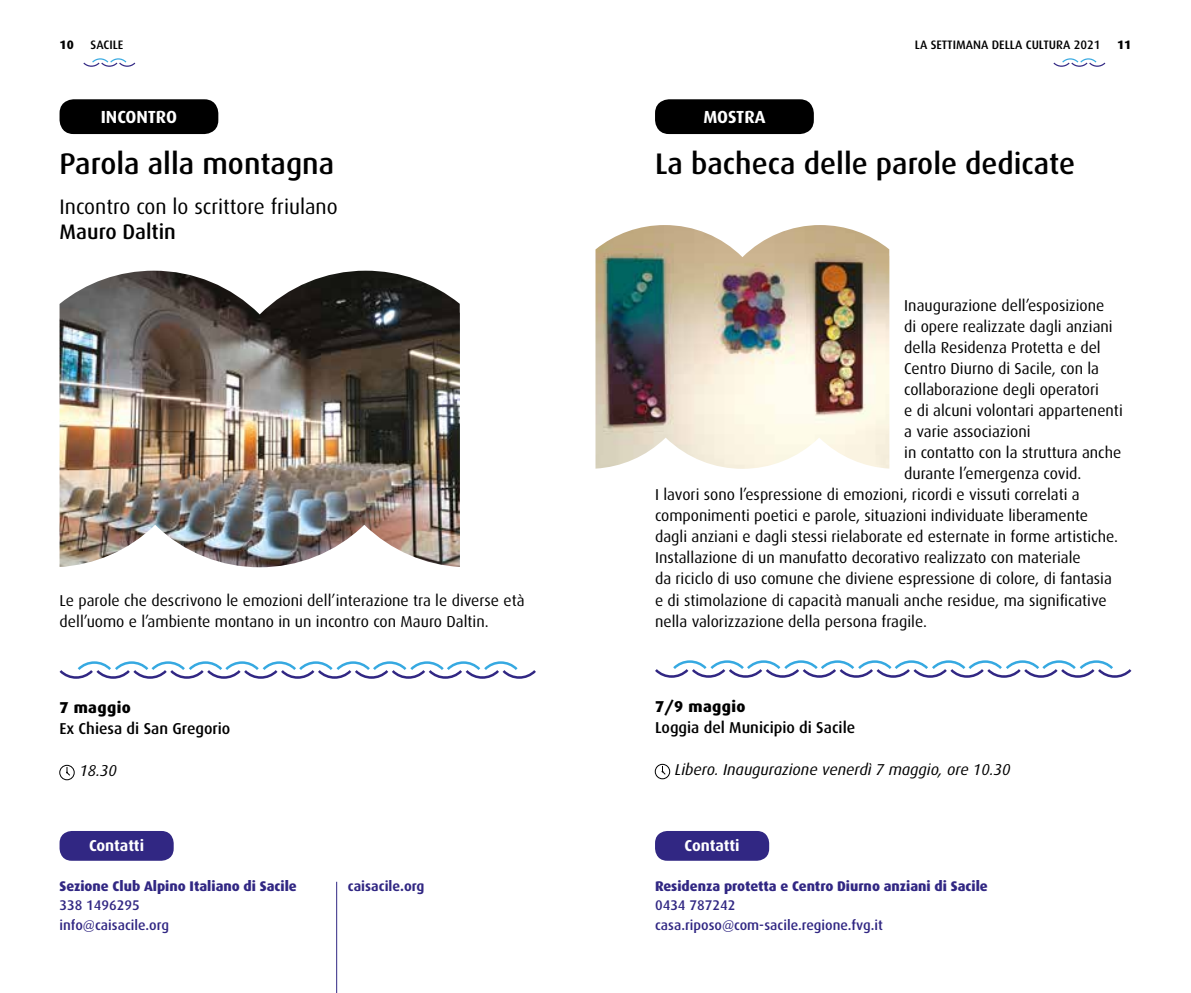
<style>
.page{position:relative;width:1191px;height:993px;background:#fff}
.page>*{position:absolute;margin:0;border:0;box-sizing:border-box;transform-origin:0 0}
.t1{font:500 29.75px "Dax";color:#000}
.t2{font:21px "Dax";color:#000}
.t3{font:500 21px "Dax";color:#000}
.t4{font:700 17.5px "Dax";color:#fff}
.t5{font:15.75px/21px "Dax";color:#000}
.t6{font:italic 15.75px "Dax";color:#000}
.t7{font:500 15.75px "Dax";color:#000}
.t8{font:700 15.75px "Dax";letter-spacing:-.005em;color:#fff}
.t9{font:800 15.75px "Dax";letter-spacing:.025em;color:#000}
.t10{font:800 14px "Dax";color:#312783}
.t11{font:500 14px/19.2px "Dax";color:#312783}
.t12{font:700 14px "Dax";color:#312783}
.t13{font:500 12.25px "Dax";color:#000}
.t14{font:800 12.25px "Dax";color:#000}
</style>
<div class="page">
<svg style="left:83px;top:58px;width:52px;height:9px"></svg>
<svg style="left:1053px;top:58px;width:52px;height:9px"></svg>
<div style="left:60px;top:99px;width:158px;height:35px;background:#000;border-radius:14px"></div>
<svg style="left:60px;top:661px;width:476px;height:17px"></svg>
<div style="left:60px;top:830px;width:114px;height:30px;background:#312783;border-radius:12px"></div>
<hr style="left:336px;top:881px;width:1px;height:111px;background:#312783">
<div style="left:60px;top:764px;width:14px;height:15px;border:1px solid #000;border-radius:50%"></div>
<svg style="left:66px;top:766px;width:4px;height:9px"></svg>
<div style="left:655px;top:763px;width:15px;height:15px;border:1px solid #000;border-radius:50%"></div>
<svg style="left:661px;top:765px;width:5px;height:9px"></svg>
<svg style="left:655px;top:660px;width:476px;height:17px"></svg>
<div style="left:655px;top:830px;width:114px;height:30px;background:#312783;border-radius:12px"></div>
<div style="left:655px;top:99px;width:159px;height:35px;background:#000;border-radius:14px"></div>
<img style="left:595px;top:225px;width:294px;height:243px">
<img style="left:60px;top:270px;width:400px;height:297px">
<p class="t14" style="left:60px;top:38px;width:16px">10</p>
<p class="t13" style="left:90px;top:38px;width:35px">SACILE</p>
<p class="t13" style="left:915px;top:38px;width:187px">LA SETTIMANA DELLA CULTURA 2021</p>
<p class="t14" style="left:1117px;top:38px;width:16px">11</p>
<p class="t4" style="left:101px;top:107px;width:78px">INCONTRO</p>
<h1 class="t1" style="left:60px;top:147px;width:276px">Parola alla montagna</h1>
<h2 class="t2" style="left:60px;top:195px;width:280px">Incontro con lo scrittore friulano</h2>
<h2 class="t3" style="left:60px;top:220px;width:118px">Mauro Daltin</h2>
<p class="t5" style="left:60px;top:589px;width:466px">Le parole che descrivono le emozioni dell’interazione tra le diverse età dell’uomo e l’ambiente montano in un incontro con Mauro Daltin.</p>
<p class="t9" style="left:60px;top:698px;width:73px">7 maggio</p>
<p class="t7" style="left:60px;top:719px;width:172px">Ex Chiesa di San Gregorio</p>
<p class="t6" style="left:79px;top:761px;width:39px">18.30</p>
<p class="t8" style="left:89px;top:836px;width:57px">Contatti</p>
<p class="t10" style="left:60px;top:878px;width:239px">Sezione Club Alpino Italiano di Sacile</p>
<p class="t11" style="left:60px;top:895px;width:111px">338 1496295 info@caisacile.org</p>
<p class="t12" style="left:348px;top:878px;width:78px">caisacile.org</p>
<p class="t4" style="left:703px;top:107px;width:64px">MOSTRA</p>
<h1 class="t1" style="left:655px;top:147px;width:421px">La bacheca delle parole dedicate</h1>
<p class="t5" style="left:904px;top:295px;width:202px">Inaugurazione dell’esposizione</p>
<p class="t5" style="left:904px;top:316px;width:210px">di opere realizzate dagli anziani</p>
<p class="t5" style="left:904px;top:337px;width:198px">della Residenza Protetta e del</p>
<p class="t5" style="left:904px;top:358px;width:196px">Centro Diurno di Sacile, con la</p>
<p class="t5" style="left:904px;top:379px;width:196px">collaborazione degli operatori</p>
<p class="t5" style="left:904px;top:400px;width:220px">e di alcuni volontari appartenenti</p>
<p class="t5" style="left:904px;top:421px;width:128px">a varie associazioni</p>
<p class="t5" style="left:904px;top:442px;width:219px">in contatto con la struttura anche</p>
<p class="t5" style="left:904px;top:463px;width:179px">durante l’emergenza covid.</p>
<p class="t5" style="left:655px;top:484px;width:426px">I lavori sono l’espressione di emozioni, ricordi e vissuti correlati a</p>
<p class="t5" style="left:655px;top:505px;width:434px">componimenti poetici e parole, situazioni individuate liberamente</p>
<p class="t5" style="left:655px;top:526px;width:464px">dagli anziani e dagli stessi rielaborate ed esternate in forme artistiche.</p>
<p class="t5" style="left:655px;top:547px;width:427px">Installazione di un manufatto decorativo realizzato con materiale</p>
<p class="t5" style="left:655px;top:568px;width:458px">da riciclo di uso comune che diviene espressione di colore, di fantasia</p>
<p class="t5" style="left:655px;top:589px;width:453px">e di stimolazione di capacità manuali anche residue, ma significative</p>
<p class="t5" style="left:655px;top:610px;width:273px">nella valorizzazione della persona fragile.</p>
<p class="t9" style="left:655px;top:697px;width:92px">7/9 maggio</p>
<p class="t7" style="left:655px;top:718px;width:202px">Loggia del Municipio di Sacile</p>
<p class="t6" style="left:675px;top:760px;width:337px">Libero. Inaugurazione venerdì 7 maggio, ore 10.30</p>
<p class="t8" style="left:684px;top:836px;width:57px">Contatti</p>
<p class="t10" style="left:655px;top:878px;width:334px">Residenza protetta e Centro Diurno anziani di Sacile</p>
<p class="t11" style="left:655px;top:895px;width:229px">0434 787242 casa.riposo@com-sacile.regione.fvg.it</p>
</div>
